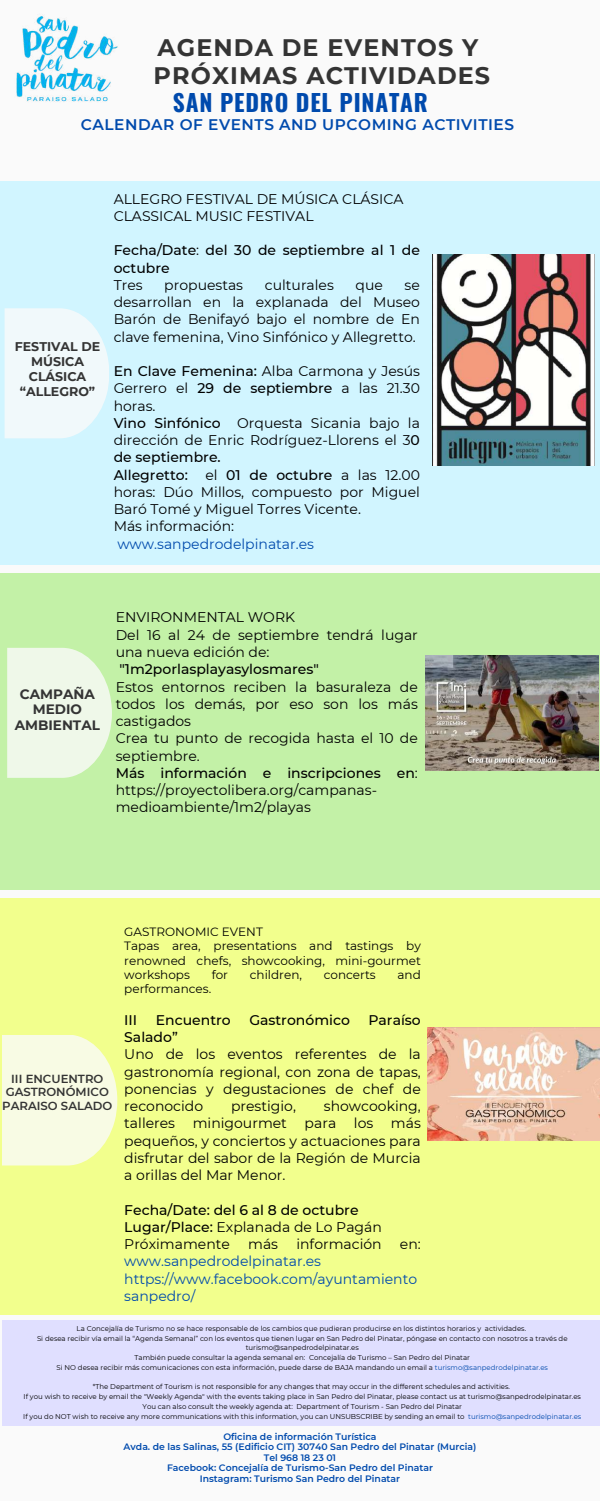
<style>
.page{position:relative;width:600px;height:1501px;background:#fff}
.page>*{position:absolute;margin:0;border:0;box-sizing:border-box;transform-origin:0 0}
.t1{font:700 23.9px/28.5px "Montserrat";letter-spacing:.045em;color:#343434}
.t2{font:700 23.4px "Oswald";letter-spacing:.035em;color:#004aad}
.t3{font:600 15.4px "Montserrat";letter-spacing:.035em;color:#004aad}
.t4{font:14px/17.2px "Montserrat";color:#000}
.t5{font:500 14px/17.2px "Montserrat";color:#000}
.t6{font:14px/17.2px "Montserrat";color:#004aad}
.t7{font:700 13.6px/15.8px "Montserrat";color:#343434;text-align:center}
.t8{font:700 12.6px/15px "Montserrat";color:#343434;text-align:center}
.t9{font:12px/14.2px "Montserrat";color:#000}
.t10{font:600 11.7px/13.5px "Montserrat";color:#343434;text-align:center}
.t11{font:600 9.3px/10.5px "Montserrat";color:#004aad;text-align:center}
.t12{font:7px/9.8px "Montserrat";color:#000;text-align:center}
.s1{font-weight:400}
.s2{font-weight:500}
.s3{color:#004aad}
</style>
<div class="page">
<div style="left:0;top:0;width:600px;height:1500px;background:#fafafa"></div>
<div style="left:0;top:181px;width:600px;height:383px;background:#d1f5ff"></div>
<svg style="left:5px;top:308px;width:104px;height:130px;background:#edf8fb"></svg>
<img style="left:16px;top:16px;width:102px;height:86px">
<div style="left:0;top:897px;width:600px;height:417px;background:#f2ff8d"></div>
<img style="left:433px;top:255px;width:162px;height:210px">
<svg style="left:2px;top:1035px;width:115px;height:130px;background:#f7fbdc"></svg>
<img style="left:428px;top:1027px;width:172px;height:113px">
<div style="left:2px;top:1320px;width:598px;height:105px;background:#e0dfff"></div>
<div style="left:0;top:572px;width:600px;height:317px;background:#c3f1a7"></div>
<svg style="left:7px;top:647px;width:105px;height:131px;background:#eaf7e1"></svg>
<img style="left:426px;top:655px;width:172px;height:115px">
<h1 class="t1" style="left:154px;top:33px;width:338px">AGENDA DE EVENTOS Y<br>PRÓXIMAS ACTIVIDADES</h1>
<h2 class="t2" style="left:173px;top:84px;width:257px">SAN PEDRO DEL PINATAR</h2>
<p class="t3" style="left:81px;top:115px;width:435px">CALENDAR OF EVENTS AND UPCOMING ACTIVITIES</p>
<p class="t8" style="left:15px;top:339px;width:87px">FESTIVAL DE<br>MÚSICA<br>CLÁSICA “ALLEGRO”</p>
<p class="t4" style="left:114px;top:190px;width:291px">ALLEGRO FESTIVAL DE MÚSICA CLÁSICA<br>CLASSICAL MUSIC FESTIVAL</p>
<p class="t5" style="left:114px;top:242px;width:308px">Fecha/Date<span class="s1">:</span> del 30 de septiembre al 1 de octubre</p>
<p class="t4" style="left:114px;top:276px;width:30px">Tres</p>
<p class="t4" style="left:164px;top:276px;width:80px">propuestas</p>
<p class="t4" style="left:265px;top:276px;width:71px">culturales</p>
<p class="t4" style="left:356px;top:276px;width:29px">que</p>
<p class="t4" style="left:114px;top:276px;width:308px;text-align:justify;text-indent:291px">se desarrollan en la explanada del Museo Barón de Benifayó bajo el nombre de En clave femenina, Vino Sinfónico y Allegretto.</p>
<p class="t4" style="left:114px;top:362px;width:308px"><span class="s2">En Clave Femenina:</span> Alba Carmona y Jesús<br>Gerrero el <span class="s2">29 de septiembre</span> a las 21.30 horas.<br><span class="s2">Vino Sinfónico</span> Orquesta Sicania bajo la dirección de Enric Rodríguez-Llorens el 3<span class="s2">0 de septiembre.<br>Allegretto:</span> el <span class="s2">01 de octubre</span> a las 12.00 horas: Dúo Millos, compuesto por Miguel<br>Baró Tomé y Miguel Torres Vicente.<br>Más información:</p>
<p class="t6" style="left:117px;top:535px;width:198px">www.sanpedrodelpinatar.es</p>
<p class="t7" style="left:15px;top:685px;width:87px">CAMPAÑA<br>MEDIO<br>AMBIENTAL</p>
<p class="t4" style="left:116px;top:608px;width:304px">ENVIRONMENTAL WORK<br>Del 16 al 24 de septiembre tendrá lugar una nueva edición de:</p>
<p class="t5" style="left:120px;top:660px;width:201px">"1m2porlasplayasylosmares"</p>
<p class="t4" style="left:116px;top:677px;width:304px">Estos entornos reciben la basuraleza de todos los demás, por eso son los más castigados<br>Crea tu punto de recogida hasta el 10 de septiembre.<br><span class="s2">Más información e inscripciones en</span>: https://proyectolibera.org/campanas&shy;medioambiente/1m2/playas</p>
<p class="t9" style="left:124px;top:924px;width:298px">GASTRONOMIC EVENT<br>Tapas area, presentations and tastings by renowned chefs, showcooking, mini-gourmet workshops</p>
<p class="t9" style="left:212px;top:967px;width:18px">for</p>
<p class="t9" style="left:250px;top:967px;width:54px">children,</p>
<p class="t9" style="left:324px;top:967px;width:53px">concerts</p>
<p class="t9" style="left:398px;top:967px;width:25px">and</p>
<p class="t10" style="left:2px;top:1071px;width:112px">III ENCUENTRO<br>GASTRONÓMICO<br>PARAISO SALADO</p>
<p class="t9" style="left:124px;top:981px;width:88px">performances.</p>
<p class="t5" style="left:124px;top:1010px;width:15px">III</p>
<p class="t5" style="left:156px;top:1010px;width:76px">Encuentro</p>
<p class="t5" style="left:249px;top:1010px;width:102px">Gastronómico</p>
<p class="t5" style="left:369px;top:1010px;width:54px">Paraíso</p>
<p class="t5" style="left:124px;top:1028px;width:55px">Salado”</p>
<p class="t4" style="left:124px;top:1045px;width:298px;text-align:justify">Uno de los eventos referentes de la gastronomía regional, con zona de tapas, ponencias y degustaciones de chef de reconocido</p>
<p class="t4" style="left:231px;top:1097px;width:66px">prestigio,</p>
<p class="t4" style="left:324px;top:1097px;width:99px">showcooking,</p>
<p class="t4" style="left:124px;top:1114px;width:52px">talleres</p>
<p class="t4" style="left:193px;top:1114px;width:96px">minigourmet</p>
<p class="t4" style="left:305px;top:1114px;width:33px">para</p>
<p class="t4" style="left:354px;top:1114px;width:21px">los</p>
<p class="t4" style="left:124px;top:1114px;width:298px;text-align:justify;text-indent:267px">más pequeños, y conciertos y actuaciones para disfrutar del sabor de la Región de Murcia a orillas del Mar Menor.</p>
<p class="t5" style="left:124px;top:1200px;width:259px">Fecha/Date: del 6 al 8 de octubre<br>Lugar/Place: <span class="s1">Explanada de Lo Pagán<br>Próximamente</span></p>
<p class="t4" style="left:248px;top:1235px;width:31px">más</p>
<p class="t4" style="left:296px;top:1235px;width:87px">información</p>
<p class="t4" style="left:400px;top:1235px;width:22px">en:</p>
<p class="t6" style="left:124px;top:1252px;width:294px">www.sanpedrodelpinatar.es https://www.facebook.com/ayuntamiento sanpedro/</p>
<p class="t12" style="left:37px;top:1323px;width:532px">La Concejalía de Turismo no se hace responsable de los cambios que pudieran producirse en los distintos horarios y actividades.<br>Si desea recibir vía email la “Agenda Semanal” con los eventos que tienen lugar en San Pedro del Pinatar, póngase en contacto con nosotros a través de turismo@sanpedrodelpinatar.es<br>También puede consultar la agenda semanal en: Concejalía de Turismo – San Pedro del Pinatar<br>Si NO desea recibir más comunicaciones con esta información, puede darse de BAJA mandando un email a <span class="s3">turismo@sanpedrodelpinatar.es</span></p>
<p class="t12" style="left:23px;top:1381px;width:560px">*The Department of Tourism is not responsible for any changes that may occur in the different schedules and activities.<br>If you wish to receive by email the "Weekly Agenda" with the events taking place in San Pedro del Pinatar, please contact us at turismo@sanpedrodelpinatar.es You can also consult the weekly agenda at: Department of Tourism - San Pedro del Pinatar<br>If you do NOT wish to receive any more communications with this information, you can UNSUBSCRIBE by sending an email to <span class="s3">turismo@sanpedrodelpinatar.es</span></p>
<p class="t11" style="left:124px;top:1430px;width:354px">Oficina de información Turística<br>Avda. de las Salinas, 55 (Edificio CIT) 30740 San Pedro del Pinatar (Murcia)<br>Tel 968 18 23 01<br>Facebook: Concejalía de Turismo-San Pedro del Pinatar<br>Instagram: Turismo San Pedro del Pinatar</p>
</div>
